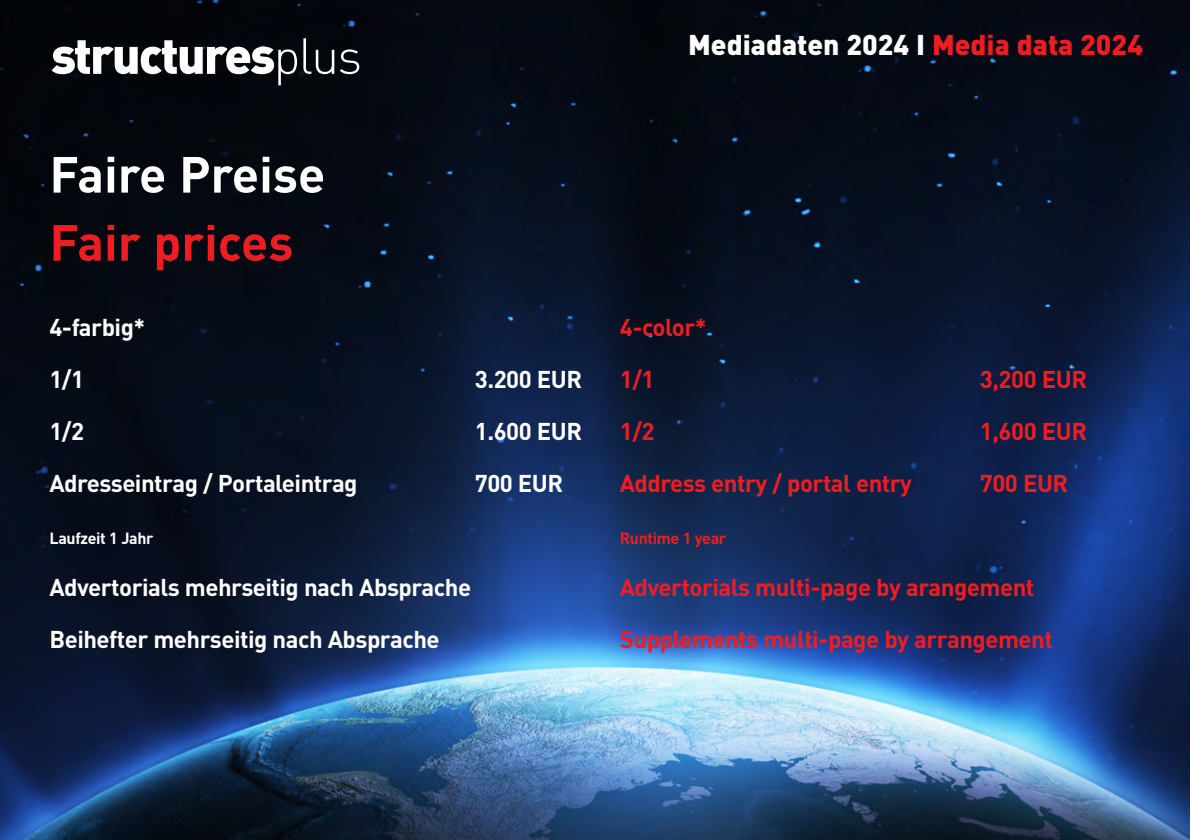
<style>
.page{position:relative;width:1191px;height:840px;background:#fff}
.page>*{position:absolute;margin:0;border:0;box-sizing:border-box;transform-origin:0 0}
.t1{font:50px "FFDIN Black Alternate";letter-spacing:-.04em;color:#fff}
.t2{font:700 50px "FFDIN";color:#fff}
.t3{font:700 50px "FFDIN";color:#ee1d23}
.t4{font:900 28.2px "FFDIN";color:#fff}
.t5{font:700 24px "FFDIN";letter-spacing:-.02em;color:#fff}
.t6{font:700 24px/52px "FFDIN";letter-spacing:-.02em;color:#ee1d23}
.t7{font:700 16px "FFDIN";letter-spacing:-.02em;color:#fff}
.t8{font:700 16px "FFDIN";letter-spacing:-.02em;color:#ee1d23}
.s1{font-family:"FFDIN Light Alternate"}
.s2{color:#ee1d23}
</style>
<div class="page">
<img style="left:0;top:0;width:1189px;height:839px">
<p class="t1" style="left:51px;top:38px;width:312px">structures<span class="s1">plus</span></p>
<p class="t2" style="left:49px;top:157px;width:277px">Faire Preise</p>
<p class="t3" style="left:49px;top:225px;width:245px">Fair prices</p>
<p class="t5" style="left:49px;top:319px;width:97px">4-farbig*</p>
<p class="t5" style="left:49px;top:371px;width:36px">1/1</p>
<p class="t5" style="left:475px;top:371px;width:109px">3.200 EUR</p>
<p class="t5" style="left:49px;top:423px;width:36px">1/2</p>
<p class="t5" style="left:475px;top:423px;width:109px">1.600 EUR</p>
<p class="t5" style="left:49px;top:475px;width:310px">Adresseintrag / Portaleintrag</p>
<p class="t5" style="left:475px;top:475px;width:90px">700 EUR</p>
<p class="t7" style="left:49px;top:532px;width:105px">Laufzeit 1 Jahr</p>
<p class="t5" style="left:49px;top:579px;width:423px">Advertorials mehrseitig nach Absprache</p>
<p class="t5" style="left:49px;top:631px;width:392px">Beihefter mehrseitig nach Absprache</p>
<p class="t4" style="left:688px;top:34px;width:456px">Mediadaten 2024 I <span class="s2">Media data 2024</span></p>
<p class="t6" style="left:620px;top:304px;width:88px">4-color*</p>
<p class="t6" style="left:620px;top:356px;width:36px">1/1</p>
<p class="t6" style="left:980px;top:356px;width:109px">3,200 EUR</p>
<p class="t6" style="left:620px;top:408px;width:36px">1/2</p>
<p class="t6" style="left:980px;top:408px;width:109px">1,600 EUR</p>
<p class="t6" style="left:620px;top:460px;width:294px">Address entry / portal entry</p>
<p class="t6" style="left:980px;top:460px;width:90px">700 EUR</p>
<p class="t8" style="left:620px;top:532px;width:108px">Runtime 1 year</p>
<p class="t6" style="left:620px;top:564px;width:434px">Advertorials multi-page by arangement<br>Supplements multi-page by arrangement</p>
</div>
